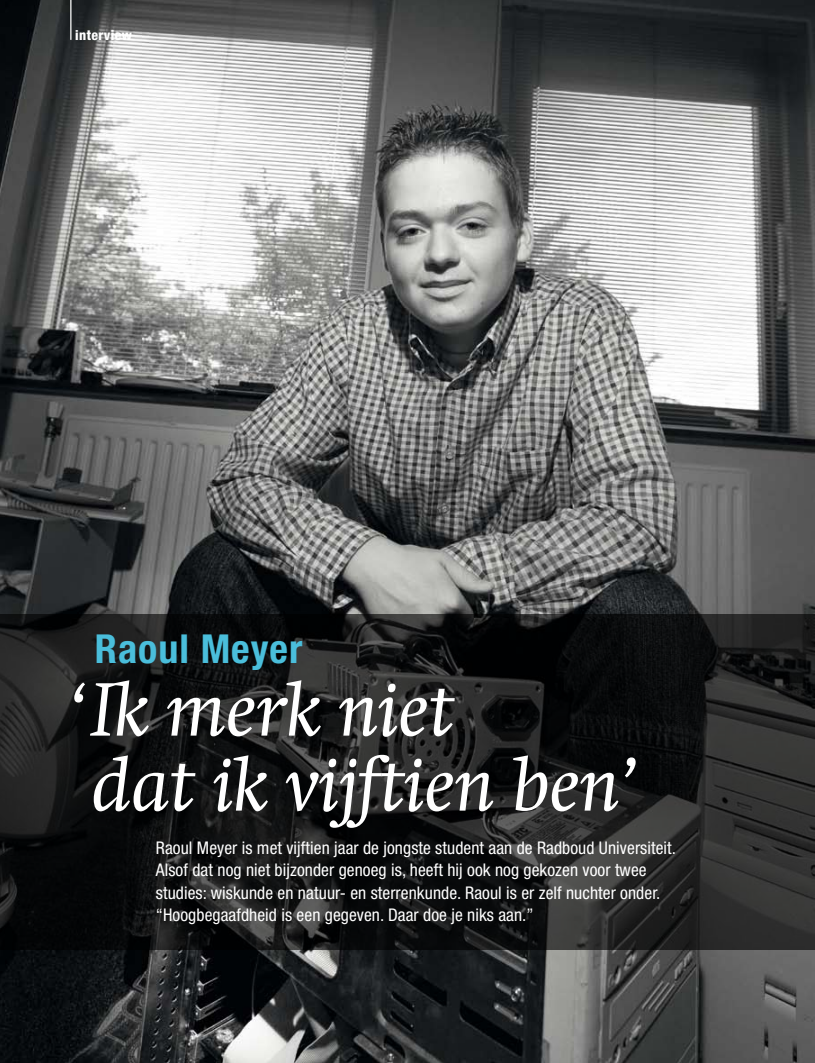
<style>
.page{position:relative;width:815px;height:1063px;background:#fff}
.page>*{position:absolute;margin:0;border:0;box-sizing:border-box;transform-origin:0 0}
.t1{font:italic 75px/75px "Swift";color:#fff}
.t2{font:700 condensed 40px "Helvetica Neue";letter-spacing:.025em;color:#4abedb}
.t3{font:condensed 17.5px/22.5px "Helvetica Neue";letter-spacing:.005em;color:#fff}
.t4{font:800 condensed 13.75px "Helvetica Neue";letter-spacing:.03em;color:#fff}
</style>
<div class="page">
<img style="left:0;top:0;width:815px;height:1063px">
<svg style="left:0;top:615px;width:815px;height:335px;background:#1b1c1c"></svg>
<hr style="left:70px;top:0;width:1px;height:40px;background:#fff">
<p class="t4" style="left:75px;top:27px;width:59px">interview</p>
<p class="t2" style="left:95px;top:625px;width:209px">Raoul Meyer</p>
<p class="t1" style="left:91px;top:675px;width:547px;text-indent:-22px">‘ Ik merk niet<br>dat ik vijftien ben’</p>
<p class="t3" style="left:156px;top:836px;width:522px">Raoul Meyer is met vijftien jaar de jongste student aan de Radboud Universiteit.<br>Alsof dat nog niet bijzonder genoeg is, heeft hij ook nog gekozen voor twee studies: wiskunde en natuur- en sterrenkunde. Raoul is er zelf nuchter onder. “Hoogbegaafdheid is een gegeven. Daar doe je niks aan.”</p>
</div>
